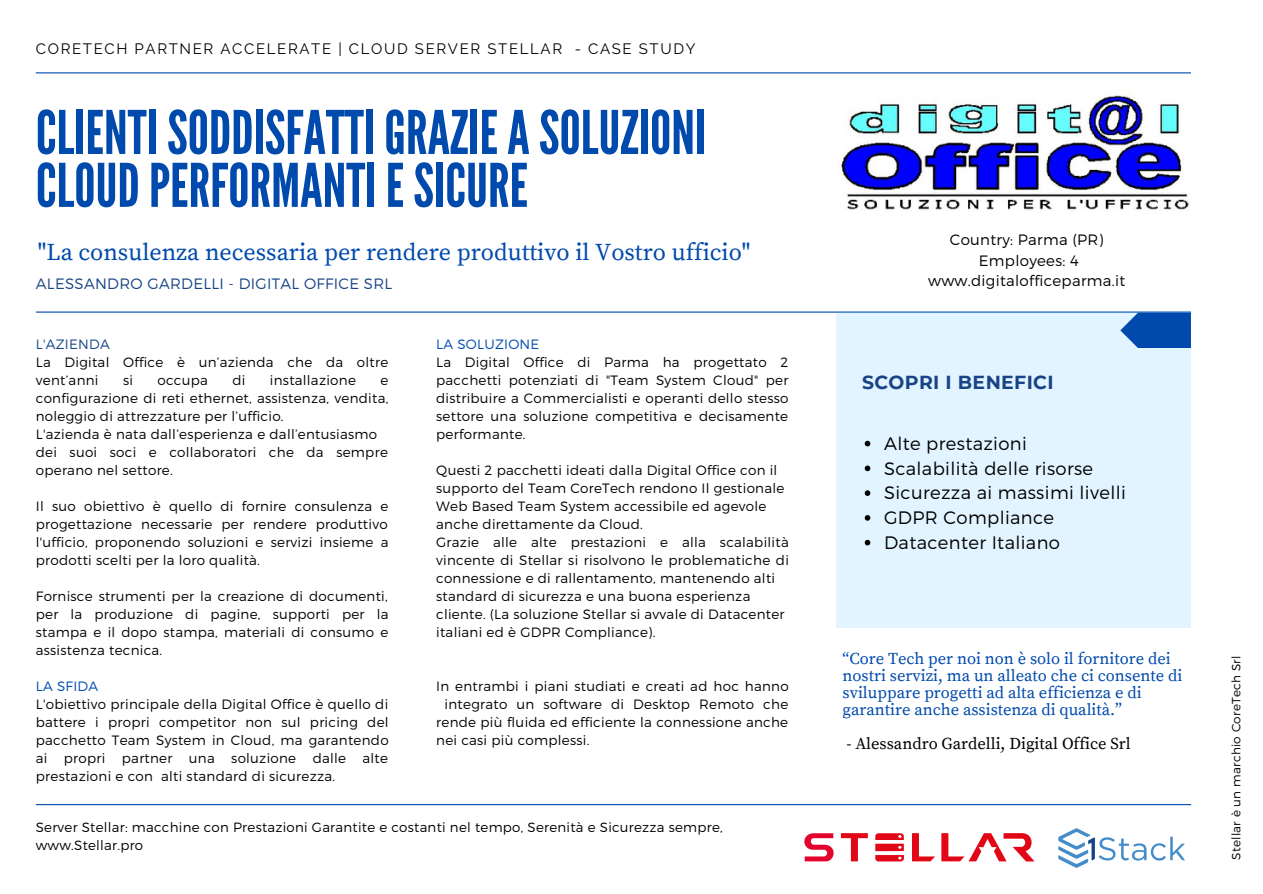
<style>
.page{position:relative;width:1263px;height:894px;background:#fff}
.page>*{position:absolute;margin:0;border:0;box-sizing:border-box;transform-origin:0 0}
.t1{font:60px/52.8px "League Gothic";color:#004aad}
.t2{font:24px "Source Serif Pro";color:#004aad}
.t3{font:700 18.9px "Montserrat";letter-spacing:.02em;color:#184487}
.t4{font:300 18px "Montserrat";letter-spacing:.02em;color:#000}
.t5{font:16.5px/16.8px "Source Serif Pro";color:#004aad}
.t6{font:16.5px "Source Serif Pro";color:#000}
.t7{font:15px "Raleway";letter-spacing:.11em;color:#000}
.t8{font:300 15px "Montserrat";letter-spacing:.02em;color:#000}
.t9{font:300 15px "Montserrat";letter-spacing:.02em;color:#184487}
.t10{font:300 13.5px/18px "Montserrat";letter-spacing:.02em;color:#000;text-align:justify}
.t11{font:300 13.5px "Montserrat";letter-spacing:.02em;color:#004aad}
.t12{font:300 13.5px "Montserrat";letter-spacing:.02em;color:#184487}
.t13{font:300 13.35px "Montserrat";letter-spacing:.02em;color:#000}
.t14{font:300 12px "Montserrat";letter-spacing:.02em;color:#000}
</style>
<div class="page">
<hr style="left:36px;top:72px;width:1155px;height:1px;background:#004aad">
<svg style="left:1058px;top:828px;width:127px;height:39px"></svg>
<hr style="left:36px;top:311px;width:1155px;height:1px;background:#004aad">
<div style="left:837px;top:312px;width:354px;height:315px;background:#e2f4ff"></div>
<svg style="left:1120px;top:312px;width:71px;height:36px;background:#1d60b7"></svg>
<hr style="left:36px;top:803px;width:1155px;height:2px;background:#004aad">
<svg style="left:804px;top:833px;width:30px;height:28px"></svg>
<svg style="left:841px;top:833px;width:27px;height:28px"></svg>
<svg style="left:912px;top:833px;width:23px;height:28px"></svg>
<svg style="left:875px;top:833px;width:29px;height:28px"></svg>
<svg style="left:941px;top:833px;width:93px;height:28px"></svg>
<img style="left:841px;top:89px;width:348px;height:121px">
<svg style="left:865px;top:440px;width:5px;height:6px"></svg>
<svg style="left:865px;top:465px;width:5px;height:6px"></svg>
<svg style="left:865px;top:490px;width:5px;height:6px"></svg>
<svg style="left:865px;top:515px;width:5px;height:5px"></svg>
<svg style="left:865px;top:539px;width:5px;height:6px"></svg>
<p class="t7" style="left:36px;top:40px;width:661px">CORETECH PARTNER ACCELERATE | CLOUD SERVER STELLAR - CASE STUDY</p>
<p class="t1" style="left:36px;top:107px;width:672px">CLIENTISODDISFATTIGRAZIEASOLUZIONI<br>CLOUDPERFORMANTI ESICURE</p>
<p class="t2" style="left:38px;top:237px;width:714px">"La consulenza necessaria per rendere produttivo il Vostro ufficio"</p>
<p class="t9" style="left:36px;top:274px;width:358px">ALESSANDRO GARDELLI - DIGITAL OFFICE SRL</p>
<p class="t12" style="left:36px;top:335px;width:75px">L'AZIENDA</p>
<p class="t10" style="left:36px;top:352px;width:354px">La Digital Office è un’azienda che da oltre vent’anni</p>
<p class="t10" style="left:123px;top:370px;width:11px">si</p>
<p class="t10" style="left:157px;top:370px;width:52px">occupa</p>
<p class="t10" style="left:232px;top:370px;width:15px">di</p>
<p class="t10" style="left:270px;top:370px;width:87px">installazione</p>
<p class="t10" style="left:36px;top:370px;width:354px;text-indent:345px">e configurazione di reti ethernet, assistenza, vendita, noleggio di attrezzature per l’ufficio.</p>
<p class="t10" style="left:36px;top:424px;width:343px">L'azienda è nata dall’esperienza e dall’entusiasmo</p>
<p class="t10" style="left:36px;top:442px;width:354px">dei suoi soci e collaboratori che da sempre operano nel settore.</p>
<p class="t10" style="left:36px;top:496px;width:354px">Il suo obiettivo è quello di fornire consulenza e progettazione necessarie per rendere produttivo l'ufficio, proponendo soluzioni e servizi insieme a prodotti scelti per la loro qualità.</p>
<p class="t10" style="left:36px;top:586px;width:354px">Fornisce strumenti per la creazione di documenti, per la produzione di pagine, supporti per la stampa e il dopo stampa, materiali di consumo e assistenza tecnica.</p>
<p class="t11" style="left:36px;top:677px;width:64px">LA SFIDA</p>
<p class="t10" style="left:36px;top:694px;width:354px">L'obiettivo principale della Digital Office è quello di battere i propri competitor non sul pricing del pacchetto Team System in Cloud, ma garantendo ai propri partner una soluzione dalle alte prestazioni e con alti standard di sicurezza.</p>
<p class="t11" style="left:436px;top:335px;width:105px">LA SOLUZIONE</p>
<p class="t10" style="left:436px;top:352px;width:354px">La Digital Office di Parma ha progettato 2 pacchetti potenziati di "Team System Cloud" per distribuire a Commercialisti e operanti dello stesso settore una soluzione competitiva e decisamente performante.</p>
<p class="t10" style="left:436px;top:460px;width:343px">Questi 2 pacchetti ideati dalla Digital Office con il</p>
<p class="t10" style="left:436px;top:478px;width:350px">supporto del Team CoreTech rendono Il gestionale</p>
<p class="t10" style="left:436px;top:496px;width:332px">Web Based Team System accessibile ed agevole</p>
<p class="t10" style="left:436px;top:514px;width:208px">anche direttamente da Cloud.</p>
<p class="t10" style="left:436px;top:532px;width:354px">Grazie alle alte prestazioni e alla scalabilità vincente di Stellar si risolvono le problematiche di connessione e di rallentamento, mantenendo alti</p>
<p class="t10" style="left:436px;top:586px;width:316px">standard di sicurezza e una buona esperienza</p>
<p class="t10" style="left:436px;top:604px;width:350px">cliente. (La soluzione Stellar si avvale di Datacenter</p>
<p class="t10" style="left:436px;top:622px;width:221px">italiani ed è GDPR Compliance).</p>
<p class="t10" style="left:436px;top:676px;width:354px">In entrambi i piani studiati e creati ad hoc hanno</p>
<p class="t10" style="left:445px;top:694px;width:345px">integrato un software di Desktop Remoto che</p>
<p class="t10" style="left:436px;top:712px;width:353px">rende più fluida ed efficiente la connessione anche</p>
<p class="t10" style="left:436px;top:730px;width:155px">nei casi più complessi.</p>
<p class="t13" style="left:36px;top:818px;width:688px">Server Stellar: macchine con Prestazioni Garantite e costanti nel tempo, Serenità e Sicurezza sempre,</p>
<p class="t13" style="left:36px;top:836px;width:109px">www.Stellar.pro</p>
<p class="t8" style="left:950px;top:230px;width:155px">Country: Parma (PR)</p>
<p class="t8" style="left:979px;top:250px;width:101px">Employees: 4</p>
<p class="t8" style="left:928px;top:271px;width:199px">www.digitalofficeparma.it</p>
<p class="t3" style="left:862px;top:371px;width:193px">SCOPRI I BENEFICI</p>
<p class="t4" style="left:884px;top:431px;width:144px">Alte prestazioni</p>
<p class="t4" style="left:884px;top:456px;width:211px">Scalabilità delle risorse</p>
<p class="t4" style="left:884px;top:481px;width:243px">Sicurezza ai massimi livelli</p>
<p class="t4" style="left:884px;top:506px;width:172px">GDPR Compliance</p>
<p class="t4" style="left:884px;top:530px;width:177px">Datacenter Italiano</p>
<p class="t5" style="left:842px;top:651px;width:341px">“Core Tech per noi non è solo il fornitore dei nostri servizi, ma un alleato che ci consente di sviluppare progetti ad alta efficienza e di garantire anche assistenza di qualità.”</p>
<p class="t6" style="left:846px;top:733px;width:286px">- Alessandro Gardelli, Digital Office Srl</p>
<p class="t14" style="left:1228px;top:859px;width:205px;rotate:-90deg">Stellar è un marchio CoreTech Srl</p>
</div>
